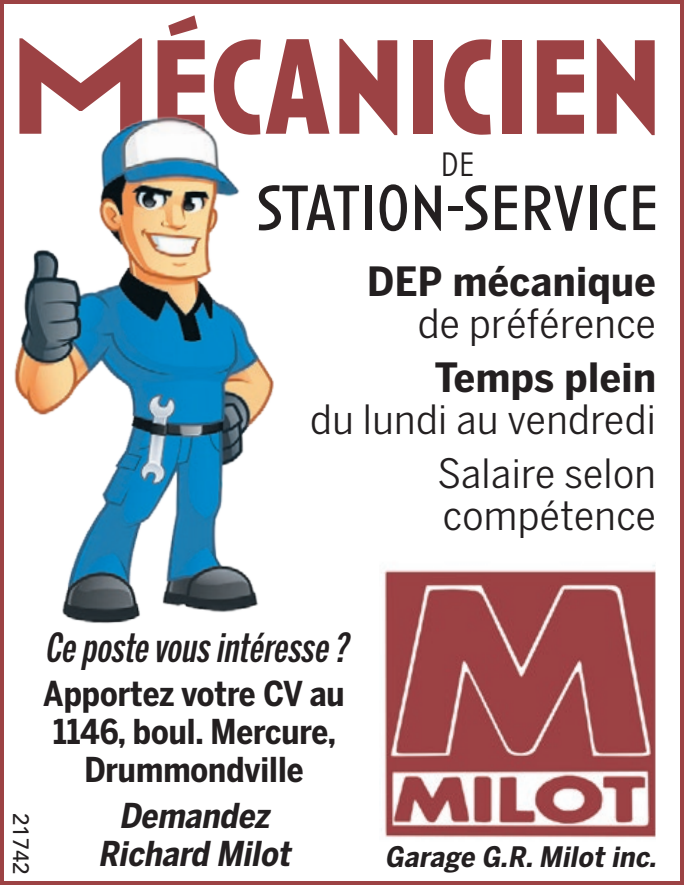
<style>
.page{position:relative;width:684px;height:885px;background:#fff}
.page>*{position:absolute;margin:0;border:0;box-sizing:border-box;transform-origin:0 0}
.t1{font:700 138.8px "Anisette Std";color:#9c4244;scale:.84 1}
.t2{font:66px "Anisette Std";color:#231f20}
.t3{font:40px/42px "Benton Sans Cond";letter-spacing:.01em;color:#231f20;text-align:right;scale:1.08 1}
.t4{font:700 40px/42px "Benton Sans Cond";letter-spacing:.01em;color:#231f20;text-align:right;scale:1.08 1}
.t5{font:italic 500 40px "Benton Sans Extra Comp";color:#231f20;scale:1.06 1}
.t6{font:300 34.8px "Anisette Std";color:#231f20}
.t7{font:700 34px/38px "Benton Sans Cond";color:#231f20;text-align:center}
.t8{font:italic 700 34px/38px "Benton Sans Cond";color:#231f20;text-align:center}
.t9{font:italic 700 28px "Benton Sans Cond";color:#231f20;scale:1.05 1}
.t10{font:500 22px "Avenir LT Std";color:#231f20}
.s1{font-weight:400}
.s2{font-weight:700}
</style>
<div class="page">
<img style="left:384px;top:565px;width:272px;height:273px">
<div style="left:0;top:0;width:684px;height:885px;border:4px solid #9c4244"></div>
<img style="left:0;top:86px;width:274px;height:567px">
<p class="t1" style="left:12px;top:11px;width:776px">MÉCANICIEN</p>
<p class="t6" style="left:441px;top:146px;width:35px">de</p>
<p class="t2" style="left:256px;top:172px;width:403px">STATION-SERVICE</p>
<p class="t4" style="left:367px;top:260px;width:269px">DEP mécanique <span class="s1">de préférence</span></p>
<p class="t3" style="left:310px;top:356px;width:322px"><span class="s2">Temps plein<br></span>du lundi au vendredi</p>
<p class="t3" style="left:438px;top:452px;width:204px;text-align:left">Salaire selon compétence</p>
<p class="t10" style="left:34px;top:813px;width:63px;rotate:90deg">21742</p>
<p class="t5" style="left:45px;top:625px;width:294px">Cepostevousintéresse?</p>
<p class="t7" style="left:43px;top:674px;width:303px">Apportez votre CV au<br>1146, boul. Mercure,<br>Drummondville</p>
<p class="t8" style="left:98px;top:796px;width:200px">Demandez<br>Richard Milot</p>
<p class="t9" style="left:385px;top:840px;width:265px">Garage G.R.Milot inc.</p>
</div>
